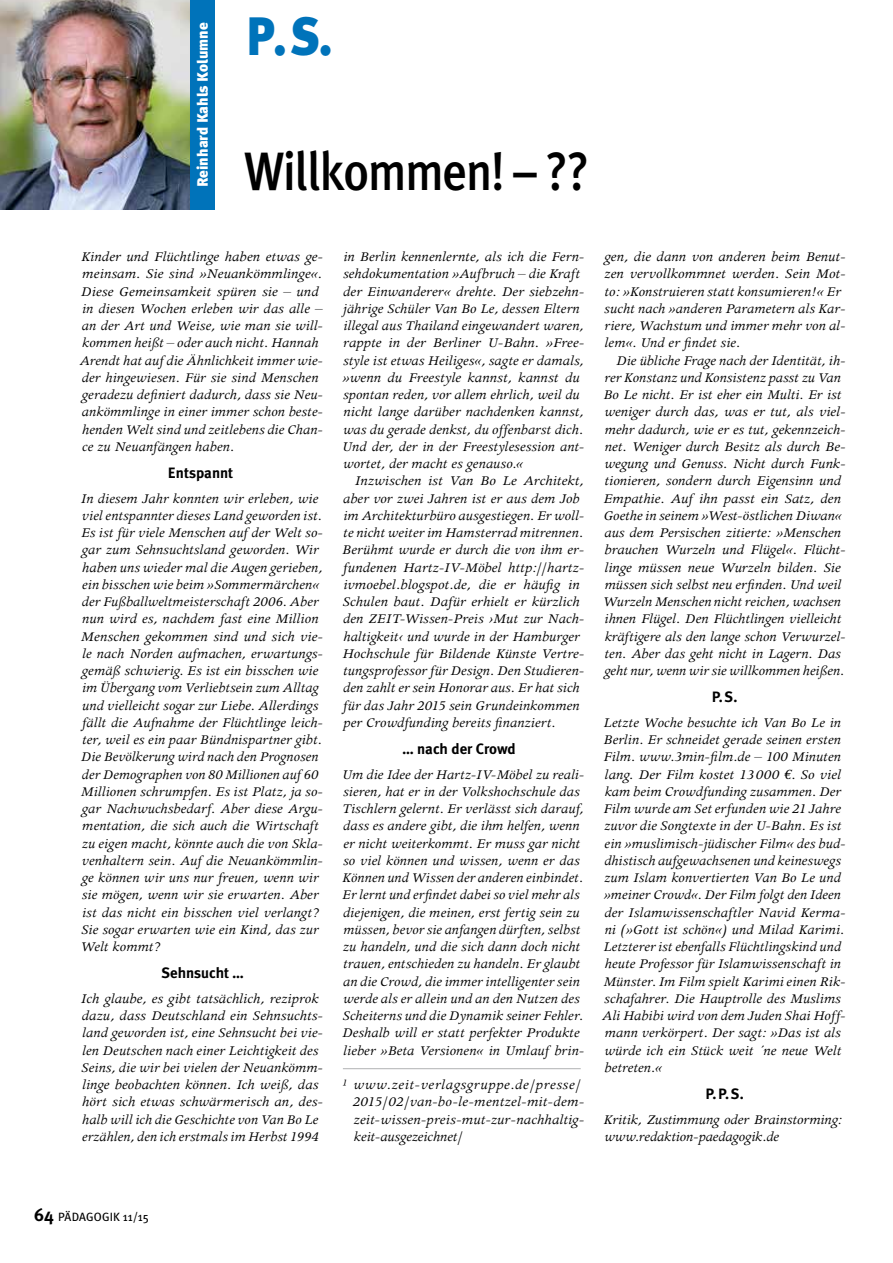
<style>
.page{position:relative;width:893px;height:1263px;background:#fff}
.page>*{position:absolute;margin:0;border:0;box-sizing:border-box;transform-origin:0 0}
.t1{font:500 54px "Meta Plus";letter-spacing:-.025em;color:#000;scale:.9 1}
.t2{font:900 54px "Meta Plus";color:#0073ba;scale:.9 1}
.t3{font:italic 15px/17.2px "Apollo";color:#000}
.t4{font:700 15px "Meta Plus";color:#000}
.t5{font:900 15px "Meta Plus";color:#fff}
.t6{font:12px "Meta Plus";letter-spacing:.01em;color:#000}
.s1{font-family:"Euro Serif";font-size:13.5px}
.s2{font-weight:700;font-size:18px}
</style>
<div class="page">
<div style="left:0;top:0;width:215px;height:209px;background:#0073ba"></div>
<img style="left:0;top:0;width:190px;height:209px">
<hr style="left:343px;top:1068px;width:238px;height:1px;background:#b1b2b3">
<p class="t5" style="left:194px;top:187px;width:166px;rotate:-90deg">Reinhard Kahls Kolumne</p>
<h1 class="t2" style="left:246px;top:4px;width:97px">P. S.</h1>
<h1 class="t1" style="left:244px;top:140px;width:385px">Willkommen! – ??</h1>
<p class="t3" style="left:79px;top:248px;width:245px">Kinder und Flüchtlinge haben etwas ge&shy;meinsam. Sie sind »Neuankömmlinge«.<br>Diese Gemeinsamkeit spüren sie – und in diesen Wochen erleben wir das alle – an der Art und Weise, wie man sie will&shy;kommen heißt – oder auch nicht. Hannah Arendt hat auf die Ähnlichkeit immer wie&shy;der hingewiesen. Für sie sind Menschen geradezu definiert dadurch, dass sie Neu&shy;ankömmlinge in einer immer schon beste&shy;henden Welt sind und zeitlebens die Chan&shy;ce zu Neuanfängen haben.</p>
<p class="t4" style="left:168px;top:464px;width:67px">Entspannt</p>
<p class="t3" style="left:80px;top:490px;width:244px">In diesem Jahr konnten wir erleben, wie viel entspannter dieses Land geworden ist.<br>Es ist für viele Menschen auf der Welt so&shy;gar zum Sehnsuchtsland geworden. Wir haben uns wieder mal die Augen gerieben, ein bisschen wie beim »Sommermärchen« der Fußballweltmeisterschaft 2006. Aber nun wird es, nachdem fast eine Million Menschen gekommen sind und sich vie&shy;le nach Norden aufmachen, erwartungs&shy;gemäß schwierig. Es ist ein bisschen wie im Übergang vom Verliebtsein zum Alltag und vielleicht sogar zur Liebe. Allerdings fällt die Aufnahme der Flüchtlinge leich&shy;ter, weil es ein paar Bündnispartner gibt.<br>Die Bevölkerung wird nach den Prognosen der Demographen von 80 Millionen auf 60<br>Millionen schrumpfen. Es ist Platz, ja so&shy;gar Nachwuchsbedarf. Aber diese Argu&shy;mentation, die sich auch die Wirtschaft zu eigen macht, könnte auch die von Skla&shy;venhaltern sein. Auf die Neuankömmlin&shy;ge können wir uns nur freuen, wenn wir sie mögen, wenn wir sie erwarten. Aber ist das nicht ein bisschen viel verlangt?<br>Sie sogar erwarten wie ein Kind, das zur Welt kommt?</p>
<p class="t4" style="left:161px;top:964px;width:84px">Sehnsucht …</p>
<p class="t3" style="left:81px;top:990px;width:243px">Ich glaube, es gibt tatsächlich, reziprok dazu, dass Deutschland ein Sehnsuchts&shy;land geworden ist, eine Sehnsucht bei vie&shy;len Deutschen nach einer Leichtigkeit des Seins, die wir bei vielen der Neuankömm&shy;linge beobachten können. Ich weiß, das hört sich etwas schwärmerisch an, des&shy;halb will ich die Geschichte von Van Bo Le erzählen, den ich erstmals im Herbst 1994</p>
<p class="t3" style="left:342px;top:248px;width:243px">in Berlin kennenlernte, als ich die Fern&shy;sehdokumentation »Aufbruch – die Kraft der Einwanderer« drehte. Der siebzehn&shy;jährige Schüler Van Bo Le, dessen Eltern illegal aus Thailand eingewandert waren, rappte in der Berliner U-Bahn. »Free&shy;style ist etwas Heiliges«, sagte er damals, »wenn du Freestyle kannst, kannst du spontan reden, vor allem ehrlich, weil du nicht lange darüber nachdenken kannst, was du gerade denkst, du offenbarst dich.<br>Und der, der in der Freestylesession ant&shy;wortet, der macht es genauso.«</p>
<p class="t3" style="left:342px;top:473px;width:243px;text-indent:13px">Inzwischen ist Van Bo Le Architekt, aber vor zwei Jahren ist er aus dem Job im Architekturbüro ausgestiegen. Er woll&shy;te nicht weiter im Hamsterrad mitrennen.<br>Berühmt wurde er durch die von ihm er&shy;fundenen Hartz-IV-Möbel http://hartz&shy;ivmoebel.blogspot.de, die er häufig in Schulen baut. Dafür erhielt er kürzlich den ZEIT-Wissen-Preis ›Mut zur Nach&shy;haltigkeit‹ und wurde in der Hamburger Hochschule für Bildende Künste Vertre&shy;tungsprofessor für Design. Den Studieren&shy;den zahlt er sein Honorar aus. Er hat sich für das Jahr 2015 sein Grundeinkommen per Crowdfunding bereits finanziert.</p>
<p class="t4" style="left:403px;top:740px;width:115px">… nach der Crowd</p>
<p class="t3" style="left:342px;top:766px;width:243px">Um die Idee der Hartz-IV-Möbel zu reali&shy;sieren, hat er in der Volkshochschule das Tischlern gelernt. Er verlässt sich darauf, dass es andere gibt, die ihm helfen, wenn er nicht weiterkommt. Er muss gar nicht so viel können und wissen, wenn er das Können und Wissen der anderen einbindet.<br>Er lernt und erfindet dabei so viel mehr als diejenigen, die meinen, erst fertig sein zu müssen, bevor sie anfangen dürften, selbst zu handeln, und die sich dann doch nicht trauen, entschieden zu handeln. Er glaubt an die Crowd, die immer intelligenter sein werde als er allein und an den Nutzen des Scheiterns und die Dynamik seiner Fehler.<br>Deshalb will er statt perfekter Produkte lieber »Beta Versionen« in Umlauf brin-</p>
<p class="t3" style="left:353px;top:1076px;width:233px;text-indent:-11px">¹ www.zeit-verlagsgruppe.de/presse/ 2015/02/van-bo-le-mentzel-mit-dem&shy;zeit-wissen-preis-mut-zur-nachhaltig&shy;keit-ausgezeichnet/</p>
<p class="t3" style="left:604px;top:248px;width:243px">gen, die dann von anderen beim Benut&shy;zen vervollkommnet werden. Sein Mot&shy;to: »Konstruieren statt konsumieren!« Er sucht nach »anderen Parametern als Kar&shy;riere, Wachstum und immer mehr von al&shy;lem«. Und er findet sie.</p>
<p class="t3" style="left:603px;top:352px;width:244px;text-indent:13px">Die übliche Frage nach der Identität, ih&shy;rer Konstanz und Konsistenz passt zu Van Bo Le nicht. Er ist eher ein Multi. Er ist weniger durch das, was er tut, als viel&shy;mehr dadurch, wie er es tut, gekennzeich&shy;net. Weniger durch Besitz als durch Be&shy;wegung und Genuss. Nicht durch Funk&shy;tionieren, sondern durch Eigensinn und Empathie. Auf ihn passt ein Satz, den Goethe in seinem »West-östlichen Diwan« aus dem Persischen zitierte: »Menschen brauchen Wurzeln und Flügel«. Flücht&shy;linge müssen neue Wurzeln bilden. Sie müssen sich selbst neu erfinden. Und weil Wurzeln Menschen nicht reichen, wachsen ihnen Flügel. Den Flüchtlingen vielleicht kräftigere als den lange schon Verwurzel&shy;ten. Aber das geht nicht in Lagern. Das geht nur, wenn wir sie willkommen heißen.</p>
<p class="t4" style="left:712px;top:688px;width:27px">P.S.</p>
<p class="t3" style="left:602px;top:714px;width:245px">Letzte Woche besuchte ich Van Bo Le in Berlin. Er schneidet gerade seinen ersten Film. www.3min-film.de – 100 Minuten lang. Der Film kostet 13 000 <span class="s1">€</span>. So viel kam beim Crowdfunding zusammen. Der Film wurde am Set erfunden wie 21 Jahre zuvor die Songtexte in der U-Bahn. Es ist ein »muslimisch-jüdischer Film« des bud&shy;dhistisch aufgewachsenen und keineswegs zum Islam konvertierten Van Bo Le und »meiner Crowd«. Der Film folgt den Ideen der Islamwissenschaftler Navid Kerma&shy;ni (»Gott ist schön«) und Milad Karimi.<br>Letzterer ist ebenfalls Flüchtlingskind und heute Professor für Islamwissenschaft in Münster. Im Film spielt Karimi einen Rik&shy;schafahrer. Die Hauptrolle des Muslims Ali Habibi wird von dem Juden Shai Hoff&shy;mann verkörpert. Der sagt: »Das ist als würde ich ein Stück weit ´ne neue Welt betreten.«</p>
<p class="t4" style="left:706px;top:1085px;width:40px">P.P.S.</p>
<p class="t3" style="left:603px;top:1111px;width:240px">Kritik, Zustimmung oder Brainstorming: www.redaktion-paedagogik.de</p>
<p class="t6" style="left:34px;top:1210px;width:116px"><span class="s2">64</span> PÄDAGOGIK 11/15</p>
</div>
